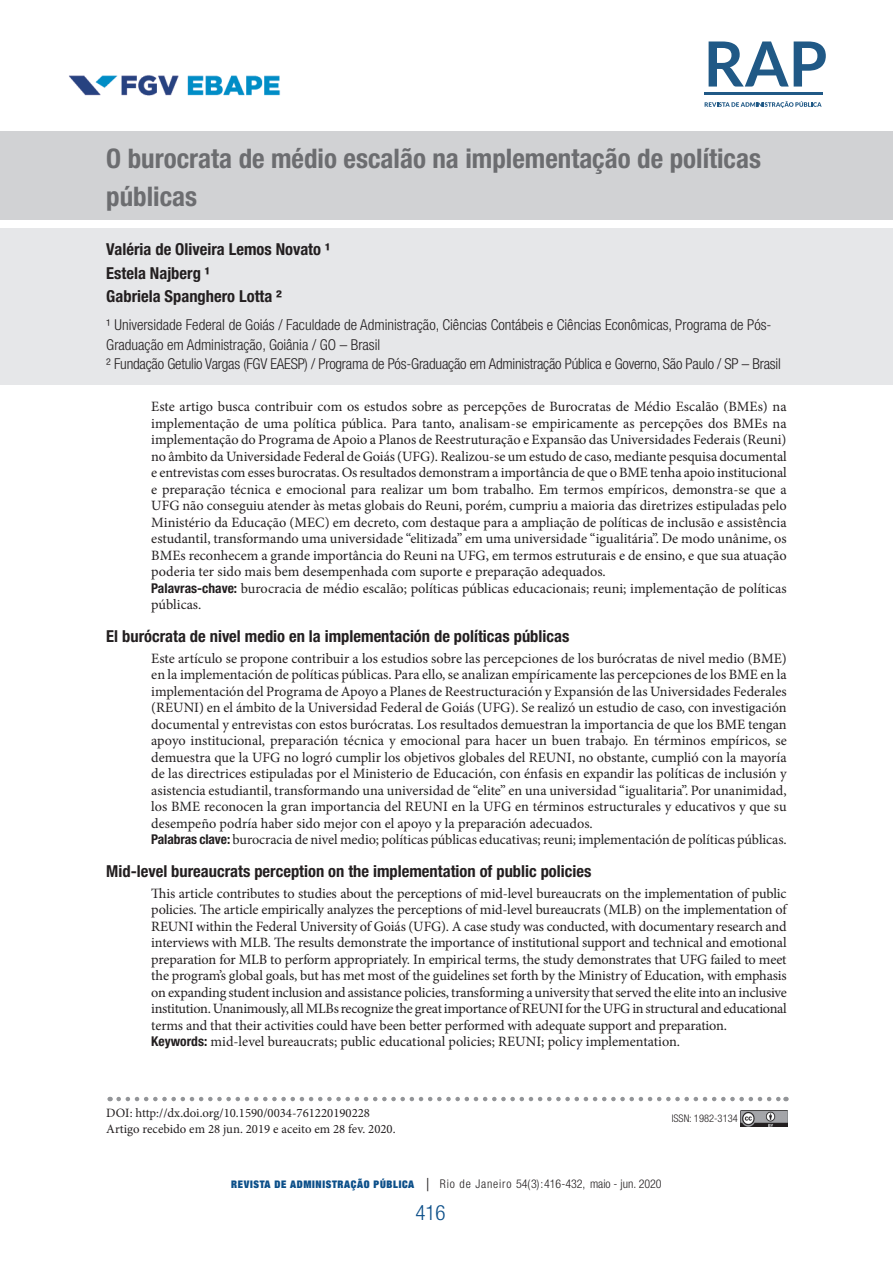
<style>
.page{position:relative;width:893px;height:1263px;background:#fff}
.page>*{position:absolute;margin:0;border:0;box-sizing:border-box;transform-origin:0 0}
.t1{font:700 condensed 27px/37.5px "Helvetica Neue LT Std";color:#6c6d70}
.t2{font:300 condensed 21px "Helvetica Neue LT Std";color:#0c4f89}
.t3{font:700 condensed 16.5px/23.7px "Helvetica Neue LT Std";color:#231f20}
.t4{font:300 condensed 15px/19.5px "Helvetica Neue LT Std";color:#231f20}
.t5{font:14.25px/16.5px "Minion Pro";letter-spacing:-.005em;color:#231f20}
.t6{font:12.75px/16.5px "Minion Pro";color:#231f20}
.t7{font:300 condensed 12px "Helvetica Neue LT Std";color:#231f20}
.t8{font:300 condensed 10.5px "Helvetica Neue LT Std";color:#231f20}
.s1{font-family:"Helvetica Neue LT Std";font-weight:700;font-stretch:condensed;font-size:13.5px}
.s2{font-family:"Helvetica Neue";font-weight:900;font-stretch:expanded;font-size:10.5px;color:#0c4f89}
.s3{font-size:18px}
</style>
<div class="page">
<img style="left:69px;top:75px;width:212px;height:21px">
<svg style="left:705px;top:101px;width:117px;height:7px"></svg>
<hr style="left:704px;top:93px;width:119px;height:2px;background:#205986">
<svg style="left:709px;top:41px;width:117px;height:46px"></svg>
<div style="left:1px;top:131px;width:892px;height:88px;background:#d1d2d4"></div>
<div style="left:1px;top:228px;width:892px;height:156px;background:#e6e7e9"></div>
<svg style="left:119px;top:1097px;width:667px;height:4px"></svg>
<img style="left:740px;top:1110px;width:47px;height:17px">
<h1 class="t1" style="left:106px;top:139px;width:656px">O burocrata de médio escalão na implementação de políticas públicas</h1>
<p class="t3" style="left:106px;top:237px;width:225px">Valéria de Oliveira Lemos Novato ¹<br>Estela Najberg ¹<br>Gabriela Spanghero Lotta ²</p>
<p class="t4" style="left:106px;top:315px;width:676px">¹ Universidade Federal de Goiás / Faculdade de Administração, Ciências Contábeis e Ciências Econômicas, Programa de Pós-<br>Graduação em Administração, Goiânia / GO – Brasil<br>² Fundação Getulio Vargas (FGV EAESP) / Programa de Pós-Graduação em Administração Pública e Governo, São Paulo / SP – Brasil</p>
<p class="t5" style="left:151px;top:399px;width:637px">Este artigo busca contribuir com os estudos sobre as percepções de Burocratas de Médio Escalão (BMEs) na implementação de uma política pública. Para tanto, analisam-se empiricamente as percepções dos BMEs na implementação do Programa de Apoio a Planos de Reestruturação e Expansão das Universidades Federais (Reuni) no âmbito da Universidade Federal de Goiás (UFG). Realizou-se um estudo de caso, mediante pesquisa documental e entrevistas com esses burocratas. Os resultados demonstram a importância de que o BME tenha apoio institucional e preparação técnica e emocional para realizar um bom trabalho. Em termos empíricos, demonstra-se que a UFG não conseguiu atender às metas globais do Reuni, porém, cumpriu a maioria das diretrizes estipuladas pelo Ministério da Educação (MEC) em decreto, com destaque para a ampliação de políticas de inclusão e assistência estudantil, transformando uma universidade “elitizada” em uma universidade “igualitária”. De modo unânime, os BMEs reconhecem a grande importância do Reuni na UFG, em termos estruturais e de ensino, e que sua atuação poderia ter sido mais bem desempenhada com suporte e preparação adequados.<br><span class="s1">Palavras-chave:</span> burocracia de médio escalão; políticas públicas educacionais; reuni; implementação de políticas públicas.</p>
<p class="t3" style="left:106px;top:624px;width:464px">El burócrata de nivel medio en la implementación de políticas públicas</p>
<p class="t5" style="left:151px;top:650px;width:637px">Este artículo se propone contribuir a los estudios sobre las percepciones de los burócratas de nivel medio (BME) en la implementación de políticas públicas. Para ello, se analizan empíricamente las percepciones de los BME en la implementación del Programa de Apoyo a Planes de Reestructuración y Expansión de las Universidades Federales (REUNI) en el ámbito de la Universidad Federal de Goiás (UFG). Se realizó un estudio de caso, con investigación documental y entrevistas con estos burócratas. Los resultados demuestran la importancia de que los BME tengan apoyo institucional, preparación técnica y emocional para hacer un buen trabajo. En términos empíricos, se demuestra que la UFG no logró cumplir los objetivos globales del REUNI, no obstante, cumplió con la mayoría de las directrices estipuladas por el Ministerio de Educación, con énfasis en expandir las políticas de inclusión y asistencia estudiantil, transformando una universidad de “elite” en una universidad “igualitaria”. Por unanimidad, los BME reconocen la gran importancia del REUNI en la UFG en términos estructurales y educativos y que su desempeño podría haber sido mejor con el apoyo y la preparación adecuados.<br><span class="s1">Palabras clave:</span> burocracia de nivel medio; políticas públicas educativas; reuni; implementación de políticas públicas.</p>
<p class="t3" style="left:106px;top:859px;width:487px">Mid-level bureaucrats perception on the implementation of public policies</p>
<p class="t5" style="left:151px;top:885px;width:637px">This article contributes to studies about the perceptions of mid-level bureaucrats on the implementation of public policies. The article empirically analyzes the perceptions of mid-level bureaucrats (MLB) on the implementation of REUNI within the Federal University of Goiás (UFG). A case study was conducted, with documentary research and interviews with MLB. The results demonstrate the importance of institutional support and technical and emotional preparation for MLB to perform appropriately. In empirical terms, the study demonstrates that UFG failed to meet the program’s global goals, but has met most of the guidelines set forth by the Ministry of Education, with emphasis on expanding student inclusion and assistance policies, transforming a university that served the elite into an inclusive institution. Unanimously, all MLBs recognize the great importance of REUNI for the UFG in structural and educational terms and that their activities could have been better performed with adequate support and preparation.<br><span class="s1">Keywords:</span> mid-level bureaucrats; public educational policies; REUNI; policy implementation.</p>
<p class="t6" style="left:106px;top:1104px;width:291px">DOI: http://dx.doi.org/10.1590/0034-761220190228<br>Artigo recebido em 28 jun. 2019 e aceito em 28 fev. 2020.</p>
<p class="t8" style="left:672px;top:1112px;width:68px">ISSN: 1982-3134</p>
<p class="t7" style="left:231px;top:1176px;width:432px"><span class="s2">REVISTA DE ADMINISTRAÇÃO PÚBLICA</span> <span class="s3">|</span> Rio de Janeiro 54(3):416-432, maio - jun. 2020</p>
<h2 class="t2" style="left:415px;top:1200px;width:32px">416</h2>
</div>
